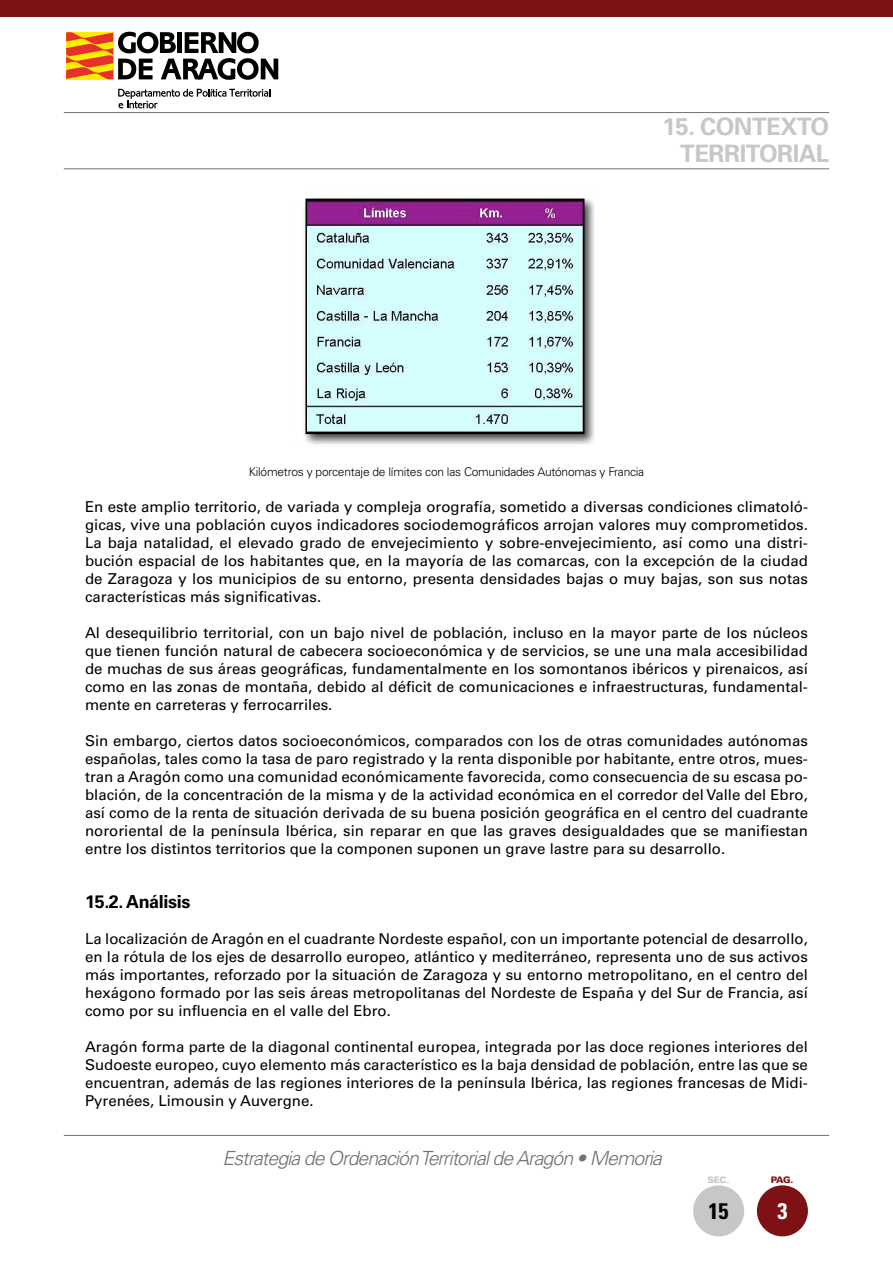
<style>
.page{position:relative;width:893px;height:1263px;background:#fff}
.page>*{position:absolute;margin:0;border:0;box-sizing:border-box;transform-origin:0 0}
.t1{font:700 24px/27px "Univers LT Std";letter-spacing:-.02em;color:#c6c7c8;text-align:right}
.t2{font:700 condensed 22.5px "Univers LT Std";color:#000}
.t3{font:700 condensed 22.5px "Univers LT Std";color:#fff}
.t4{font:italic 300 19.5px "Univers LT Std";letter-spacing:-.05em;color:#707172}
.t5{font:700 18px "Univers LT Std";letter-spacing:-.02em;color:#000}
.t6{font:15px/18px "Univers LT Std";color:#000;text-align:justify}
.t7{font:300 12px "Univers LT Std";letter-spacing:-.02em;color:#000}
.t8{font:900 9px "Univers LT Std";color:#c6c7c8}
.t9{font:900 9px "Univers LT Std";color:#7e1114}
</style>
<div class="page">
<div style="left:0;top:1px;width:893px;height:15px;background:#7e1114"></div>
<div style="left:0;top:0;width:893px;height:17px;border:2px solid #7e1114"></div>
<svg style="left:118px;top:89px;width:152px;height:19px"></svg>
<svg style="left:66px;top:32px;width:212px;height:48px"></svg>
<hr style="left:64px;top:168px;width:765px;height:1px;background:#707172">
<hr style="left:64px;top:1135px;width:765px;height:1px;background:#707172">
<div style="left:757px;top:1185px;width:51px;height:51px;background:#7e1114;border-radius:50%"></div>
<div style="left:693px;top:1185px;width:51px;height:51px;background:#c6c7c8;border-radius:50%"></div>
<hr style="left:64px;top:112px;width:765px;height:1px;background:#707172">
<img style="left:303px;top:197px;width:290px;height:246px">
<img style="left:308px;top:202px;width:273px;height:229px">
<div style="left:305px;top:199px;width:279px;height:235px;border:2px solid #000"></div>
<h1 class="t1" style="left:663px;top:113px;width:168px">15. CONTEXTO<br>TERRITORIAL</h1>
<p class="t7" style="left:249px;top:465px;width:397px">Kilómetros y porcentaje de límites con las Comunidades Autónomas y Francia</p>
<p class="t6" style="left:85px;top:498px;width:724px">En este amplio territorio, de variada y compleja orografía, sometido a diversas condiciones climatoló&shy;gicas, vive una población cuyos indicadores sociodemográficos arrojan valores muy comprometidos.<br>La baja natalidad, el elevado grado de envejecimiento y sobre-envejecimiento, así como una distri&shy;bución espacial de los habitantes que, en la mayoría de las comarcas, con la excepción de la ciudad de Zaragoza y los municipios de su entorno, presenta densidades bajas o muy bajas, son sus notas características más significativas.</p>
<p class="t6" style="left:85px;top:624px;width:724px">Al desequilibrio territorial, con un bajo nivel de población, incluso en la mayor parte de los núcleos que tienen función natural de cabecera socioeconómica y de servicios, se une una mala accesibilidad de muchas de sus áreas geográficas, fundamentalmente en los somontanos ibéricos y pirenaicos, así como en las zonas de montaña, debido al déficit de comunicaciones e infraestructuras, fundamental&shy;mente en carreteras y ferrocarriles.</p>
<p class="t6" style="left:85px;top:732px;width:724px">Sin embargo, ciertos datos socioeconómicos, comparados con los de otras comunidades autónomas españolas, tales como la tasa de paro registrado y la renta disponible por habitante, entre otros, mues&shy;tran a Aragón como una comunidad económicamente favorecida, como consecuencia de su escasa po&shy;blación, de la concentración de la misma y de la actividad económica en el corredor del Valle del Ebro, así como de la renta de situación derivada de su buena posición geográfica en el centro del cuadrante nororiental de la península Ibérica, sin reparar en que las graves desigualdades que se manifiestan entre los distintos territorios que la componen suponen un grave lastre para su desarrollo.</p>
<p class="t5" style="left:85px;top:891px;width:107px">15.2. Análisis</p>
<p class="t6" style="left:85px;top:930px;width:724px">La localización de Aragón en el cuadrante Nordeste español, con un importante potencial de desarrollo, en la rótula de los ejes de desarrollo europeo, atlántico y mediterráneo, representa uno de sus activos más importantes, reforzado por la situación de Zaragoza y su entorno metropolitano, en el centro del hexágono formado por las seis áreas metropolitanas del Nordeste de España y del Sur de Francia, así como por su influencia en el valle del Ebro.</p>
<p class="t6" style="left:85px;top:1038px;width:724px">Aragón forma parte de la diagonal continental europea, integrada por las doce regiones interiores del Sudoeste europeo, cuyo elemento más característico es la baja densidad de población, entre las que se encuentran, además de las regiones interiores de la península Ibérica, las regiones francesas de Midi-Pyrenées, Limousin y Auvergne.</p>
<h3 class="t4" style="left:222px;top:1147px;width:441px">Estrategia de Ordenación Territorial de Aragón • Memoria</h3>
<p class="t8" style="left:707px;top:1174px;width:23px">SEC.</p>
<p class="t9" style="left:771px;top:1174px;width:24px">PAG.</p>
<h2 class="t2" style="left:709px;top:1197px;width:21px">15</h2>
<h2 class="t3" style="left:777px;top:1197px;width:11px">3</h2>
</div>
